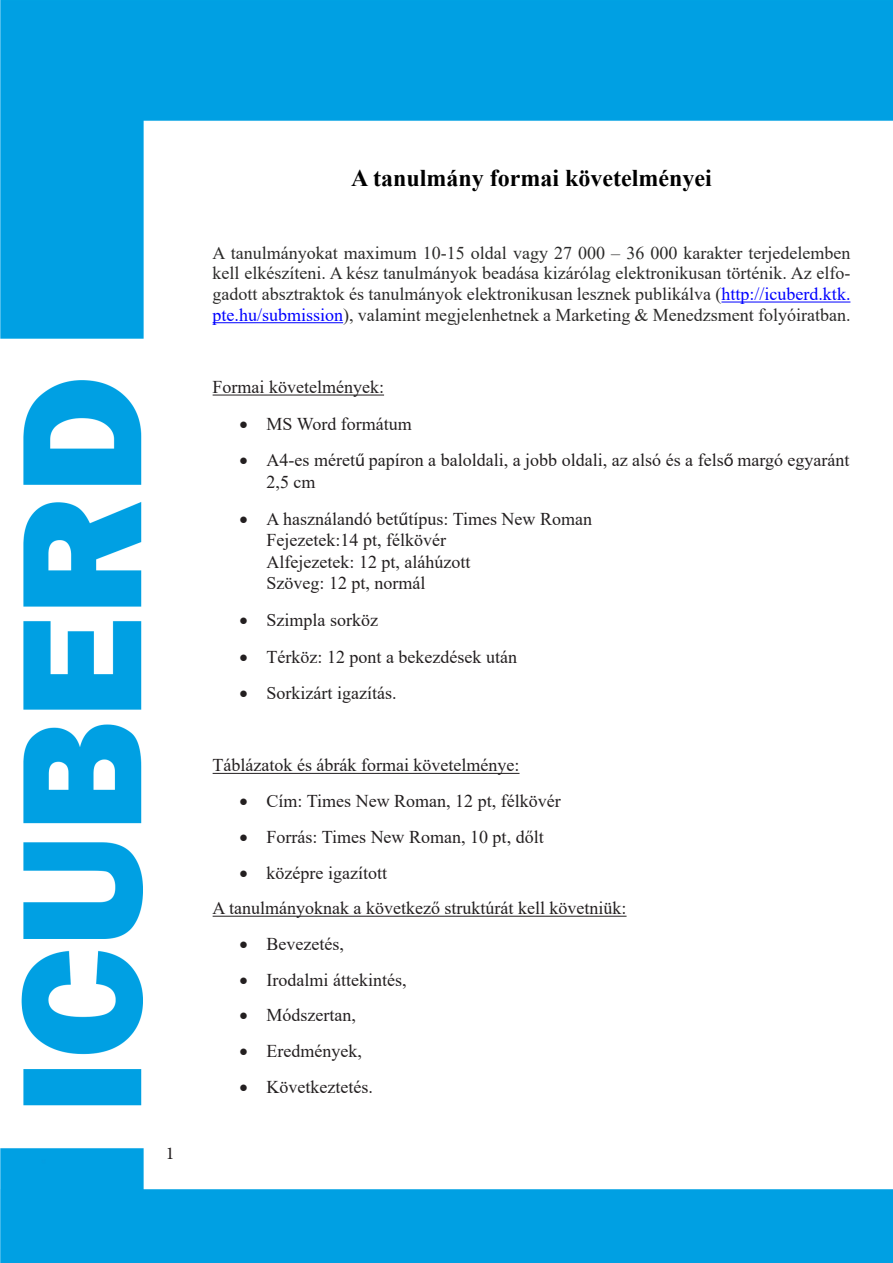
<style>
.page{position:relative;width:893px;height:1263px;background:#fff}
.page>*{position:absolute;margin:0;border:0;box-sizing:border-box;transform-origin:0 0}
.t1{font:700 24px "Times New Roman";color:#000}
.t2{font:18px/21.6px "Times New Roman";color:#231f20}
.t3{font:18px/20.7px "Times New Roman";color:#2b2a29;text-align:justify}
.t4{font:18px "Minion Pro";color:#231f20}
.s1{color:#00f}
.s2{font-family:"Myriad Pro"}
</style>
<div class="page">
<img style="left:0;top:0;width:893px;height:1263px">
<hr style="left:721px;top:302px;width:129px;height:1px;background:#00f">
<hr style="left:213px;top:322px;width:130px;height:1px;background:#00f">
<hr style="left:213px;top:395px;width:171px;height:1px;background:#231f20">
<hr style="left:213px;top:773px;width:306px;height:1px;background:#231f20">
<hr style="left:213px;top:916px;width:414px;height:1px;background:#231f20">
<p class="t4" style="left:166px;top:1141px;width:10px">1</p>
<p class="t1" style="left:351px;top:161px;width:362px">A tanulmány formai követelményei</p>
<p class="t3" style="left:213px;top:242px;width:639px">A tanulmányokat maximum 10-15 oldal vagy 27 000 – 36 000 karakter terjedelemben kell elkészíteni. A kész tanulmányok beadása kizárólag elektronikusan történik. Az elfo&shy;gadott absztraktok és tanulmányok elektronikusan lesznek publikálva (<span class="s1">http://icuberd.ktk. pte.hu/submission</span>), valamint megjelenhetnek a Marketing &amp; Menedzsment folyóiratban.</p>
<p class="t2" style="left:213px;top:376px;width:173px">Formai követelmények:</p>
<p class="t2" style="left:240px;top:412px;width:174px">• MS Word formátum</p>
<p class="t2" style="left:267px;top:449px;width:584px;text-indent:-27px">• A4-es méret<span class="s2">ű</span> papíron a baloldali, a jobb oldali, az alsó és a fels<span class="s2">ő</span> margó egyaránt<br>2,5 cm</p>
<p class="t2" style="left:267px;top:507px;width:327px;text-indent:-27px">• A használandó bet<span class="s2">ű</span>típus: Times New Roman<br>Fejezetek:14 pt, félkövér<br>Alfejezetek: 12 pt, aláhúzott<br>Szöveg: 12 pt, normál</p>
<p class="t2" style="left:240px;top:608px;width:140px">• Szimpla sorköz</p>
<p class="t2" style="left:240px;top:645px;width:279px">• Térköz: 12 pont a bekezdések után</p>
<p class="t2" style="left:240px;top:682px;width:158px">• Sorkizárt igazítás.</p>
<p class="t2" style="left:213px;top:754px;width:308px">Táblázatok és ábrák formai követelménye:</p>
<p class="t2" style="left:240px;top:790px;width:323px">• Cím: Times New Roman, 12 pt, félkövér</p>
<p class="t2" style="left:240px;top:825px;width:306px">• Forrás: Times New Roman, 10 pt, dőlt</p>
<p class="t2" style="left:240px;top:861px;width:149px">• középre igazított</p>
<p class="t2" style="left:213px;top:897px;width:415px">A tanulmányoknak a következő struktúrát kell követniük:</p>
<p class="t2" style="left:240px;top:932px;width:106px">• Bevezetés,</p>
<p class="t2" style="left:240px;top:968px;width:168px">• Irodalmi áttekintés,</p>
<p class="t2" style="left:240px;top:1004px;width:118px">• Módszertan,</p>
<p class="t2" style="left:240px;top:1040px;width:124px">• Eredmények,</p>
<p class="t2" style="left:240px;top:1075px;width:135px">• Következtetés.</p>
</div>
